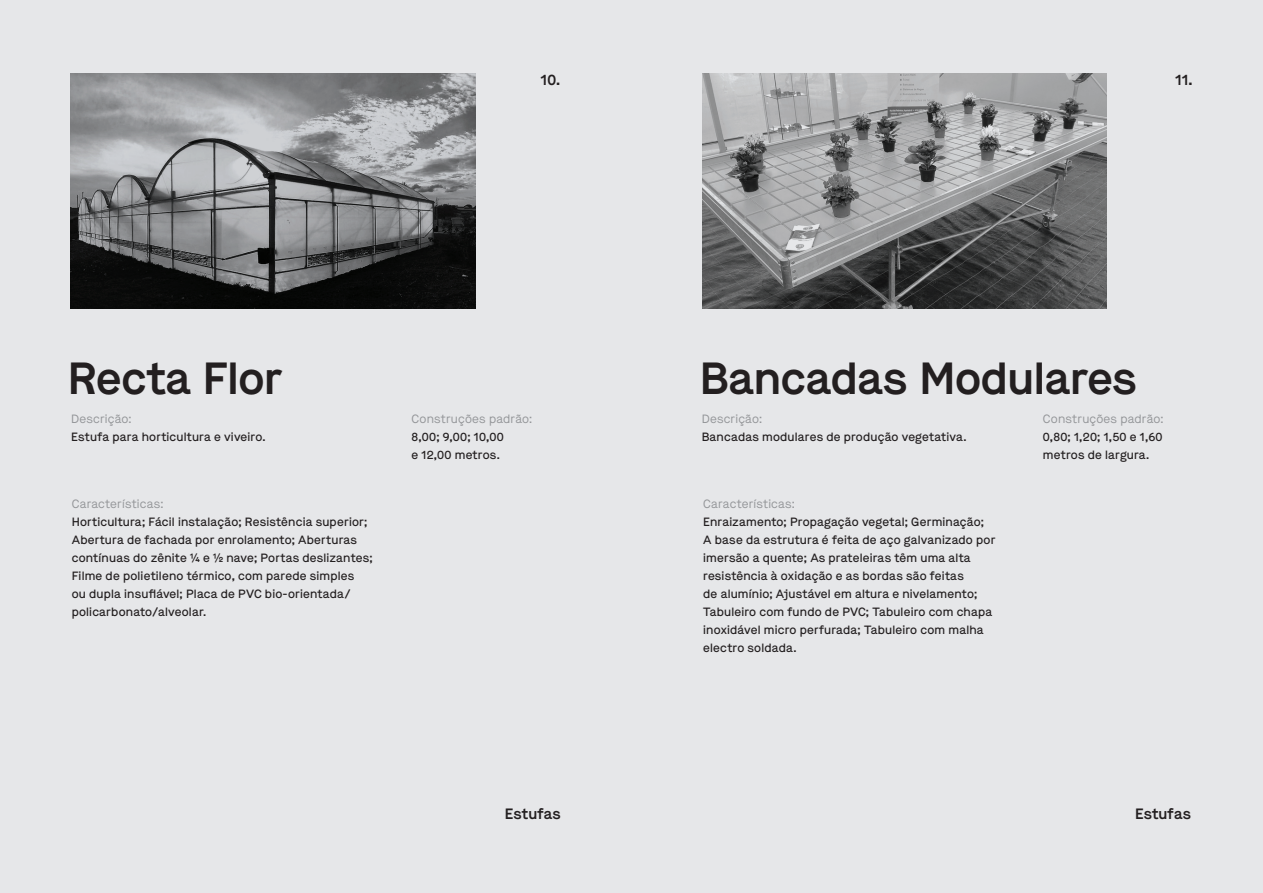
<style>
.page{position:relative;width:1263px;height:893px;background:#fff}
.page>*{position:absolute;margin:0;border:0;box-sizing:border-box;transform-origin:0 0}
.t1{font:600 45px "Maison";letter-spacing:-.005em;color:#231f20}
.t2{font:600 15px "Maison";letter-spacing:.01em;color:#231f20}
.t3{font:500 12px/18px "Maison";letter-spacing:.015em;color:#231f20}
.t4{font:12px "Maison";letter-spacing:.015em;color:#939598}
</style>
<div class="page">
<div style="left:0;top:0;width:631px;height:893px;background:#e6e7e9"></div>
<img style="left:71px;top:73px;width:404px;height:235px">
<div style="left:631px;top:0;width:632px;height:893px;background:#e6e7e9"></div>
<img style="left:703px;top:73px;width:404px;height:235px">
<p class="t2" style="left:541px;top:69px;width:21px">10.</p>
<p class="t2" style="left:1175px;top:69px;width:18px">11.</p>
<h1 class="t1" style="left:68px;top:346px;width:215px">Recta Flor</h1>
<h1 class="t1" style="left:700px;top:346px;width:438px">Bancadas Modulares</h1>
<p class="t4" style="left:702px;top:410px;width:62px">Descrição:</p>
<p class="t3" style="left:702px;top:427px;width:266px">Bancadas modulares de produção vegetativa.</p>
<p class="t4" style="left:1043px;top:411px;width:122px">Construções padrão:</p>
<p class="t3" style="left:1043px;top:428px;width:121px">0,80; 1,20; 1,50 e 1,60 metros de largura.</p>
<p class="t4" style="left:411px;top:411px;width:122px">Construções padrão:</p>
<p class="t3" style="left:411px;top:428px;width:94px">8,00; 9,00; 10,00 e 12,00 metros.</p>
<p class="t4" style="left:71px;top:411px;width:62px">Descrição:</p>
<p class="t3" style="left:71px;top:428px;width:196px">Estufa para horticultura e viveiro.</p>
<p class="t4" style="left:72px;top:496px;width:93px">Características:</p>
<p class="t3" style="left:72px;top:513px;width:302px">Horticultura; Fácil instalação; Resistência superior; Abertura de fachada por enrolamento; Aberturas contínuas do zênite ¼ e ½ nave; Portas deslizantes; Filme de polietileno térmico, com parede simples<br>ou dupla insuflável; Placa de PVC bio-orientada/ policarbonato/alveolar.</p>
<p class="t2" style="left:505px;top:803px;width:57px">Estufas</p>
<p class="t4" style="left:703px;top:495px;width:93px">Características:</p>
<p class="t3" style="left:703px;top:512px;width:293px">Enraizamento; Propagação vegetal; Germinação; A base da estrutura é feita de aço galvanizado por imersão a quente; As prateleiras têm uma alta resistência à oxidação e as bordas são feitas<br>de alumínio; Ajustável em altura e nivelamento; Tabuleiro com fundo de PVC; Tabuleiro com chapa inoxidável micro perfurada; Tabuleiro com malha electro soldada.</p>
<p class="t2" style="left:1135px;top:803px;width:57px">Estufas</p>
</div>
